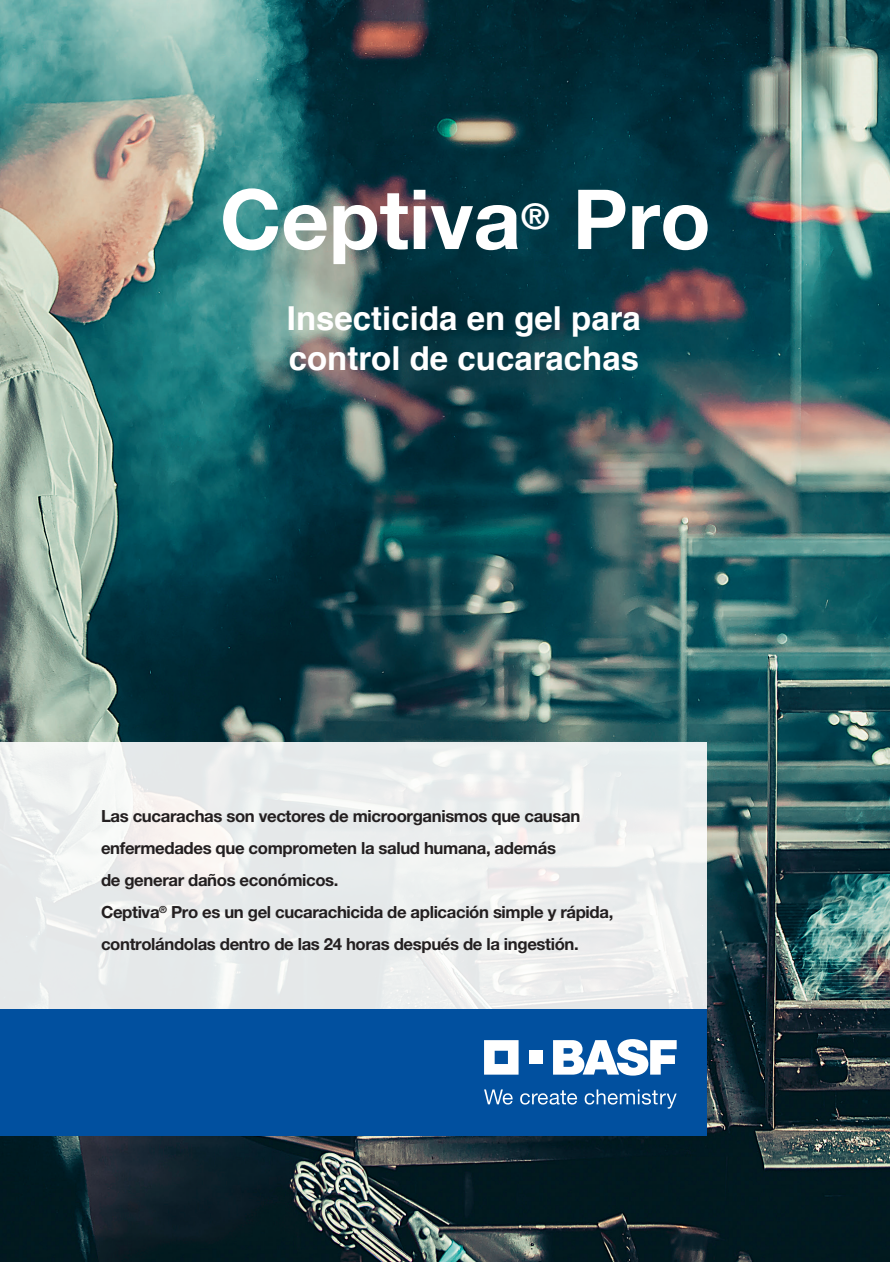
<style>
.page{position:relative;width:890px;height:1262px;background:#fff}
.page>*{position:absolute;margin:0;border:0;box-sizing:border-box;transform-origin:0 0}
.t1{font:700 82.95px "Helvetica Neue LT Pro";color:#fff}
.t2{font:700 35.55px "Helvetica Neue LT Pro";color:#fff}
.t3{font:700 33px/39.6px "Helvetica";color:#fff}
.t4{font:700 16.8px/32px "Helvetica Neue LT Pro";letter-spacing:-.02em;color:#231f20}
</style>
<div class="page">
<img style="left:0;top:0;width:890px;height:1261px">
<svg style="left:0;top:742px;width:707px;height:266px;fill:#e9eced"></svg>
<div style="left:0;top:1008px;width:707px;height:127px;background:#01509f"></div>
<svg style="left:553px;top:1039px;width:123px;height:36px"></svg>
<svg style="left:484px;top:1089px;width:28px;height:15px"></svg>
<svg style="left:520px;top:1090px;width:57px;height:14px"></svg>
<svg style="left:584px;top:1089px;width:92px;height:19px"></svg>
<svg style="left:484px;top:1040px;width:34px;height:34px"></svg>
<div style="left:529px;top:1050px;width:13px;height:14px;background:#fff"></div>
<h1 class="t1" style="left:220px;top:168px;width:302px">Ceptiva</h1>
<h2 class="t2" style="left:521px;top:194px;width:30px">®</h2>
<h1 class="t1" style="left:572px;top:168px;width:140px">Pro</h1>
<h3 class="t3" style="left:287px;top:299px;width:355px">Insecticida en gel para control de cucarachas</h3>
<p class="t4" style="left:101px;top:800px;width:514px">Las cucarachas son vectores de microorganismos que causan enfermedades que comprometen la salud humana, además<br>de generar daños económicos.<br>Ceptiva<sup>®</sup> Pro es un gel cucarachicida de aplicación simple y rápida, controlándolas dentro de las 24 horas después de la ingestión.</p>
</div>
